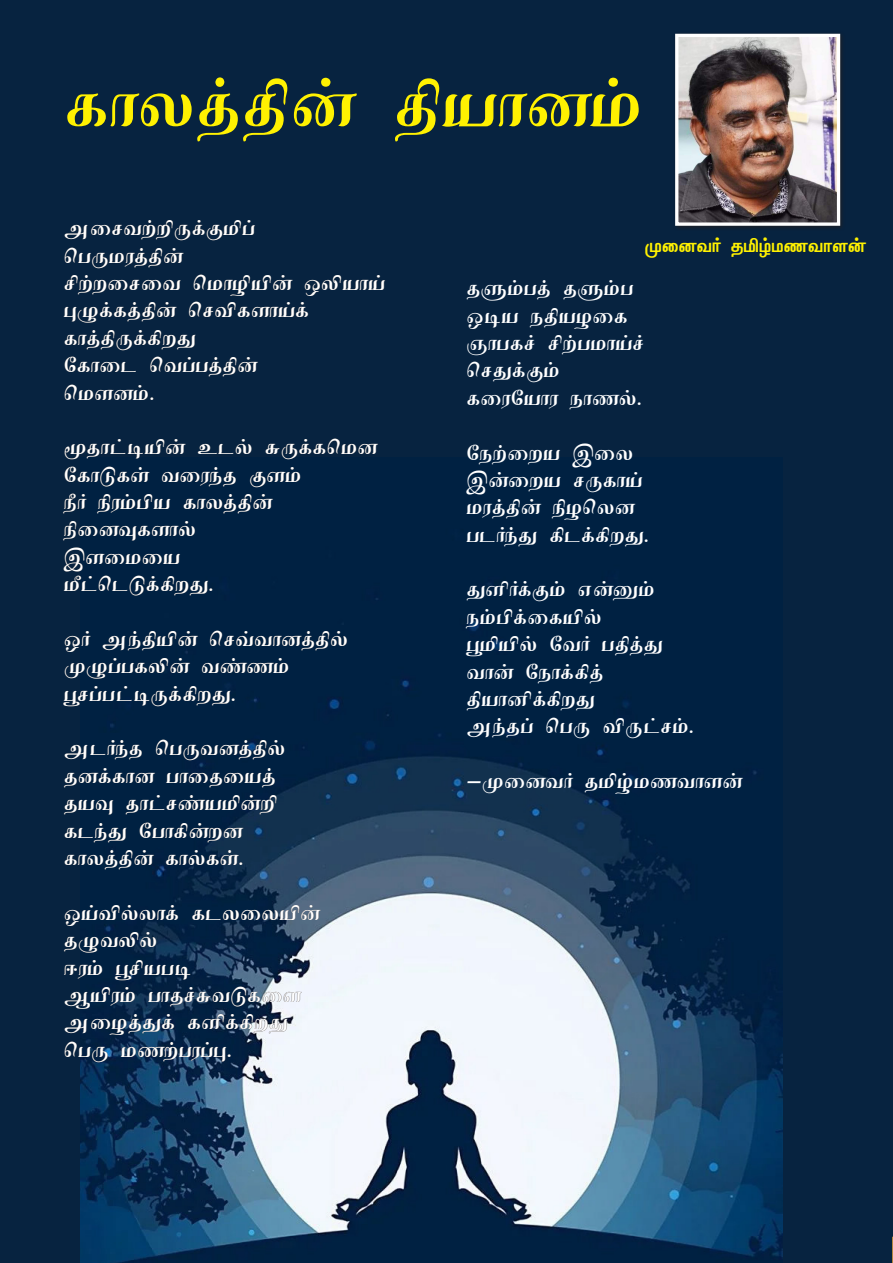
<style>
.page{position:relative;width:893px;height:1263px;background:#072340}
.page>*{position:absolute;margin:0;border:0;box-sizing:border-box;transform-origin:0 0}
.t1{font:78px "TAM ELANGO Cholaa";color:#fff101}
.t2{font:24px "TAM ELANGO Cholaa";color:#fff}
.t3{font:19.5px "TAM ELANGO Panchali";color:#fff101}
</style>
<div class="page">
<img style="left:81px;top:583px;width:702px;height:680px">
<div style="left:673px;top:31px;width:172px;height:200px;background:#231f20;opacity:.75"></div>
<img style="left:679px;top:38px;width:157px;height:184px">
<div style="left:675px;top:34px;width:165px;height:192px;border:3px solid #fff"></div>
<svg style="left:892px;top:1237px;width:1px;height:26px"></svg>
<p class="t1" style="left:64px;top:64px;width:581px">È£ÔˆF¡ FÒ£Ù‹</p>
<p class="t2" style="left:64px;top:216px;width:193px">Ü¬ÊÕŸP¼‚°IŠ</p>
<p class="t2" style="left:64px;top:243px;width:121px">ªÐ¼ÑÓˆF¡</p>
<p class="t2" style="left:64px;top:271px;width:323px">CŸØ¬Ê¬Õ ªÑ£NJ¡ ÅLÒ£Œ</p>
<p class="t2" style="left:64px;top:298px;width:247px">¹¿‚ÈˆF¡ ªÊMÈ÷£Œ‚</p>
<p class="t2" style="left:64px;top:326px;width:133px">È£ˆF¼‚AØ¶</p>
<p class="t2" style="left:64px;top:353px;width:195px">«È£¬Ì ªÕŠÐˆF¡</p>
<p class="t2" style="left:64px;top:380px;width:92px">ªÑ÷Ù‹.</p>
<p class="t2" style="left:64px;top:435px;width:315px">ÍÎ£†®J¡ ÀÌ™ ²¼‚ÈªÑÙ</p>
<p class="t2" style="left:64px;top:462px;width:239px">«È£´ÈŒ Õ¬Ó‰Î °÷‹</p>
<p class="t2" style="left:64px;top:490px;width:210px">C˜ GÓ‹HÒ È£ÔˆF¡</p>
<p class="t2" style="left:64px;top:517px;width:134px">G¬Ù¾È÷£™</p>
<p class="t2" style="left:64px;top:545px;width:118px">Þ÷¬Ñ¬Ò</p>
<p class="t2" style="left:64px;top:572px;width:151px">E†ªÌ´‚AØ¶.</p>
<p class="t2" style="left:64px;top:627px;width:286px">Æ˜ Ü‰FJ¡ ªÊŠÕ£ÙˆF™</p>
<p class="t2" style="left:64px;top:654px;width:227px">º¿ŠÐÈL¡ Õ‡Í‹</p>
<p class="t2" style="left:64px;top:681px;width:174px">ÌÊŠÐ†®¼‚AØ¶.</p>
<p class="t2" style="left:64px;top:736px;width:223px">ÜÌ˜‰Î ªÐ¼ÕÙˆF™</p>
<p class="t2" style="left:64px;top:764px;width:214px">ÎÙ‚È£Ù Ð£¬Î¬Òˆ</p>
<p class="t2" style="left:64px;top:791px;width:215px">ÎÒ¾ Î£†Ê‡ÒI¡P</p>
<p class="t2" style="left:64px;top:818px;width:180px">ÈÌ‰¶ «Ð£A¡ØÙ</p>
<p class="t2" style="left:64px;top:846px;width:181px">È£ÔˆF¡ È£™ÈŒ.</p>
<p class="t2" style="left:64px;top:900px;width:258px">ÆŒM™Ô£‚ ÈÌÔ¬ÔJ¡</p>
<p class="t2" style="left:64px;top:928px;width:95px">Î¿ÕL™</p>
<p class="t2" style="left:64px;top:955px;width:129px">ßÓ‹ ÌCÒÐ®</p>
<p class="t2" style="left:64px;top:983px;width:239px">ÝJÓ‹ Ð£Î„²Õ´È¬÷</p>
<p class="t2" style="left:64px;top:1010px;width:225px">Ü¬Öˆ¶‚ ÈO‚AØ¶</p>
<p class="t2" style="left:64px;top:1037px;width:170px">ªÐ¼ ÑÍŸÐÓŠ¹.</p>
<p class="t3" style="left:645px;top:236px;width:223px">º¬ùõ˜ îI›ñíõ£÷¡</p>
<p class="t2" style="left:466px;top:276px;width:168px">ÎÀ‹Ðˆ ÎÀ‹Ð</p>
<p class="t2" style="left:466px;top:303px;width:163px">Æ®Ò ÏFÒÖ¬È</p>
<p class="t2" style="left:466px;top:331px;width:180px">Ë£ÐÈ„ CŸÐÑ£Œ„</p>
<p class="t2" style="left:466px;top:358px;width:95px">ªÊ¶‚°‹</p>
<p class="t2" style="left:466px;top:386px;width:177px">È¬Ó«Ò£Ó Ï£Í™.</p>
<p class="t2" style="left:466px;top:440px;width:169px">«ÏŸ¬ØÒ Þ¬Ô</p>
<p class="t2" style="left:466px;top:468px;width:178px">Þ¡¬ØÒ Ê¼È£Œ</p>
<p class="t2" style="left:466px;top:495px;width:170px">ÑÓˆF¡ GÖªÔÙ</p>
<p class="t2" style="left:466px;top:522px;width:184px">ÐÌ˜‰¶ AÌ‚AØ¶.</p>
<p class="t2" style="left:466px;top:577px;width:190px">¶O˜‚°‹ Â¡Â‹</p>
<p class="t2" style="left:466px;top:605px;width:137px">Ï‹H‚¬ÈJ™</p>
<p class="t2" style="left:466px;top:632px;width:198px">ÌIJ™ «Õ˜ ÐFˆ¶</p>
<p class="t2" style="left:466px;top:659px;width:139px">Õ£¡ «Ï£‚Aˆ</p>
<p class="t2" style="left:466px;top:687px;width:130px">FÒ£Q‚AØ¶</p>
<p class="t2" style="left:466px;top:714px;width:229px">Ü‰ÎŠ ªÐ¼ M¼†Ê‹.</p>
<p class="t2" style="left:466px;top:769px;width:277px">-º¬ÙÕ˜ ÎI›ÑÍÕ£÷¡</p>
</div>
